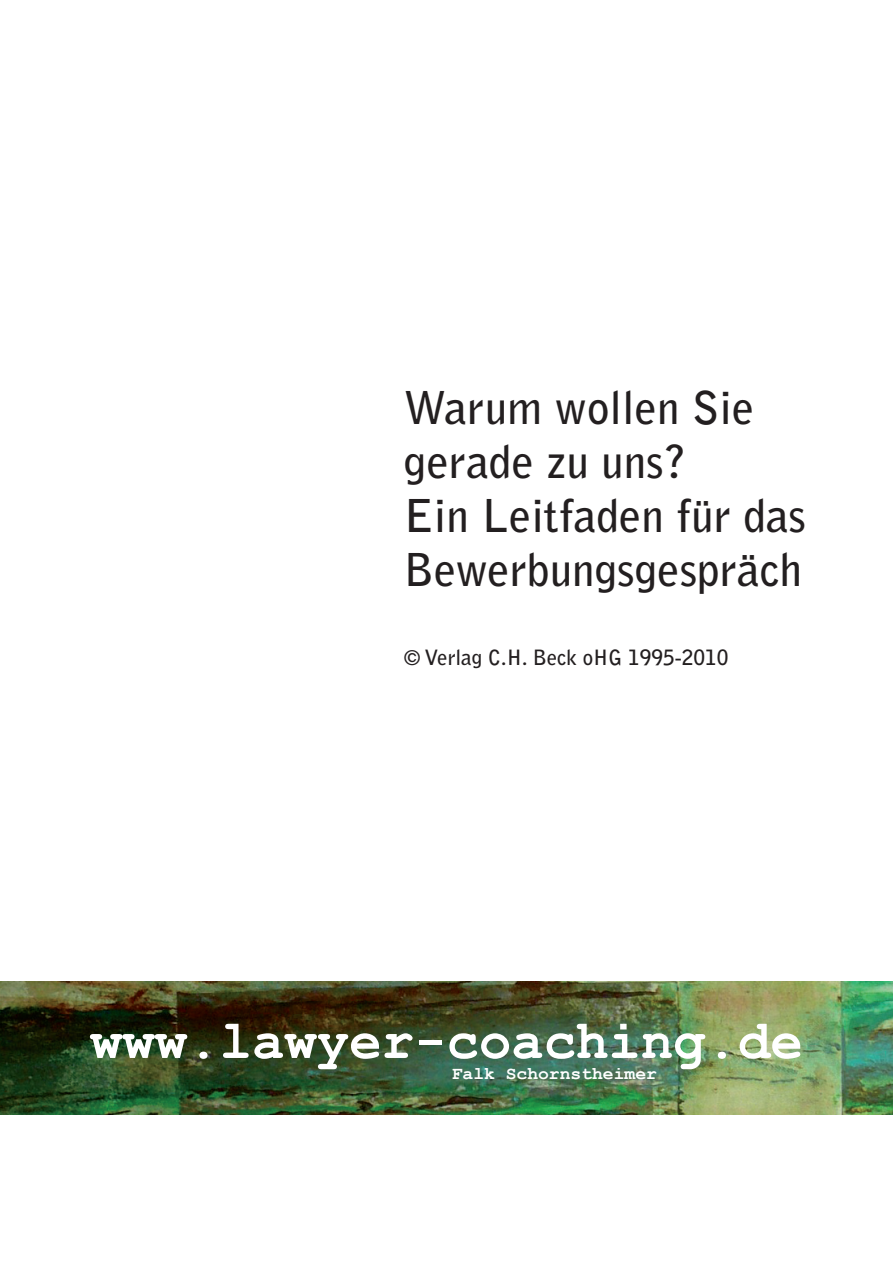
<style>
.page{position:relative;width:893px;height:1263px;background:#fff}
.page>*{position:absolute;margin:0;border:0;box-sizing:border-box;transform-origin:0 0}
.t1{font:700 54px "Courier New";color:#fff}
.t2{font:700 45px/54px "Bell Gothic Std";color:#231f20}
.t3{font:700 21px "Bell Gothic Std";color:#231f20}
.t4{font:700 18px "Courier New";color:#fff}
</style>
<div class="page">
<img style="left:0;top:981px;width:893px;height:133px">
<p class="t2" style="left:404px;top:381px;width:352px">Warum wollen Sie gerade zu uns?</p>
<p class="t2" style="left:404px;top:489px;width:404px">Ein Leitfaden für das<br>Bewerbungsgespräch</p>
<p class="t3" style="left:404px;top:645px;width:326px">© Verlag C.H. Beck oHG 1995-2010</p>
<p class="t1" style="left:90px;top:1008px;width:714px">www.lawyer-coaching.de</p>
<p class="t4" style="left:452px;top:1062px;width:207px">Falk Schornstheimer</p>
</div>
